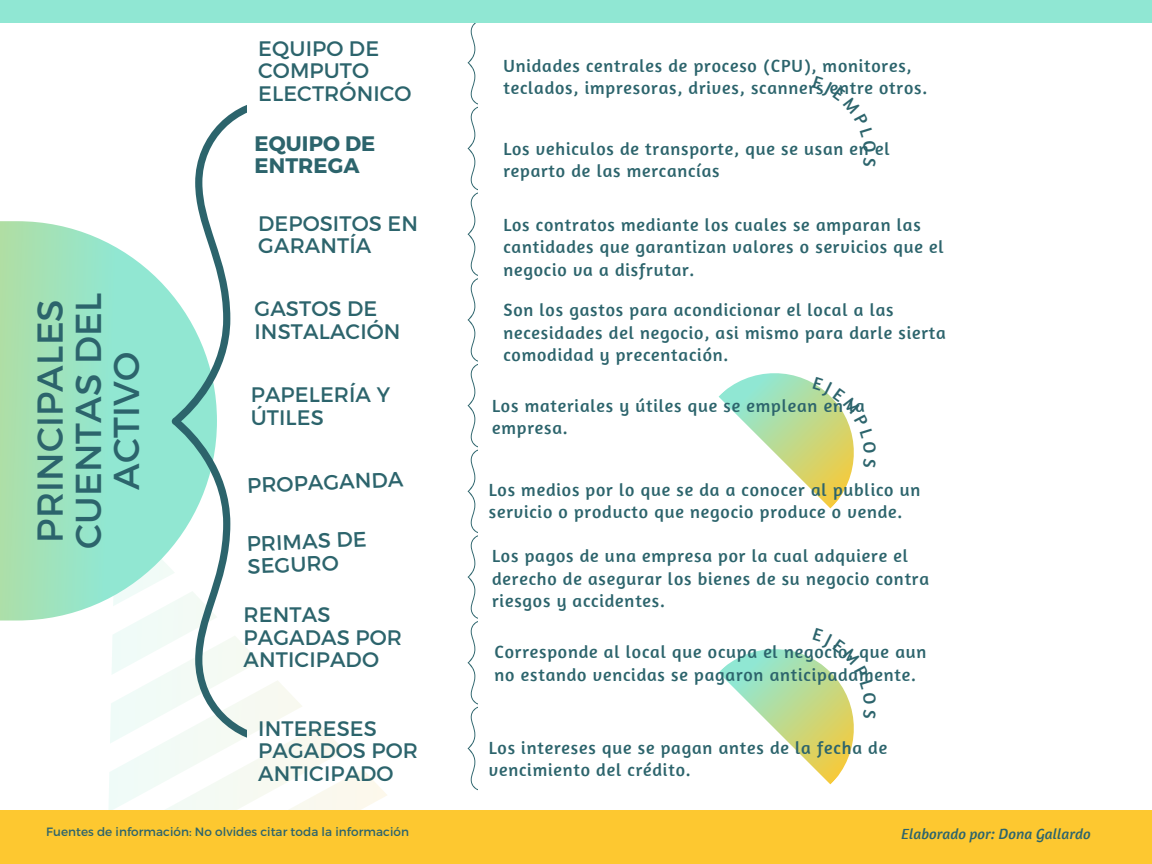
<style>
.page{position:relative;width:1152px;height:864px;background:#fff}
.page>*{position:absolute;margin:0;border:0;box-sizing:border-box;transform-origin:0 0}
.t1{font:36px/38.2px "Montserrat";letter-spacing:.005em;color:#2c646c;text-align:center}
.t2{font:21px/22.5px "Montserrat";letter-spacing:.005em;color:#2c646c}
.t3{font:700 21px/22.5px "Montserrat";letter-spacing:.005em;color:#2c646c}
.t4{font:18px/22.5px "Amaranth";letter-spacing:.045em;color:#2c646c}
.t5{font:italic 15px "Amaranth";letter-spacing:.005em;color:#2c646c}
.t6{font:12px "Montserrat";letter-spacing:.005em;color:#2c646c}
</style>
<div class="page">
<svg style="left:102px;top:576px;width:638px;height:235px"></svg>
<svg style="left:0;top:221px;width:172px;height:400px;background:#a5e6c8"></svg>
<svg style="left:172px;top:105px;width:75px;height:663px"></svg>
<div style="left:0;top:0;width:1152px;height:23px;background:#90e7d3"></div>
<div style="left:0;top:811px;width:1152px;height:53px;background:#fdc830"></div>
<svg style="left:468px;top:23px;width:10px;height:771px"></svg>
<svg style="left:718px;top:373px;width:136px;height:136px"></svg>
<svg style="left:718px;top:616px;width:136px;height:169px"></svg>
<h1 class="t1" style="left:29px;top:549px;width:258px;rotate:-90deg">PRINCIPALES<br>CUENTAS DEL<br>ACTIVO</h1>
<p class="t2" style="left:258px;top:36px;width:155px">EQUIPO DE<br>COMPUTO<br>ELECTRÓNICO</p>
<p class="t3" style="left:255px;top:131px;width:122px">EQUIPO DE<br>ENTREGA</p>
<p class="t2" style="left:258px;top:211px;width:161px">DEPOSITOS EN<br>GARANTÍA</p>
<p class="t2" style="left:255px;top:297px;width:147px">GASTOS DE<br>INSTALACIÓN</p>
<p class="t2" style="left:251px;top:382px;width:141px">PAPELERÍA Y<br>ÚTILES</p>
<p class="t2" style="left:247px;top:473px;width:158px;rotate:-2deg">PROPAGANDA</p>
<p class="t2" style="left:246px;top:531px;width:121px;rotate:-2deg">PRIMAS DE<br>SEGURO</p>
<p class="t2" style="left:244px;top:602px;width:160px">RENTAS<br>PAGADAS POR<br>ANTICIPADO</p>
<p class="t2" style="left:258px;top:716px;width:161px">INTERESES<br>PAGADOS POR<br>ANTICIPADO</p>
<p class="t4" style="left:503px;top:54px;width:425px">Unidades centrales de proceso (CPU), monitores, teclados, impresoras, drives, scanners entre otros.</p>
<p class="t4" style="left:503px;top:137px;width:388px">Los vehiculos de transporte, que se usan en el reparto de las mercancías</p>
<p class="t4" style="left:503px;top:213px;width:442px">Los contratos mediante los cuales se amparan las cantidades que garantizan valores o servicios que el negocio va a disfrutar.</p>
<p class="t4" style="left:503px;top:298px;width:444px">Son los gastos para acondicionar el local a las necesidades del negocio, asi mismo para darle sierta comodidad y precentación.</p>
<p class="t4" style="left:492px;top:394px;width:374px">Los materiales y útiles que se emplean en la empresa.</p>
<p class="t4" style="left:489px;top:478px;width:433px">Los medios por lo que se da a conocer al publico un servicio o producto que negocio produce o vende.</p>
<p class="t4" style="left:492px;top:545px;width:438px">Los pagos de una empresa por la cual adquiere el derecho de asegurar los bienes de su negocio contra riesgos y accidentes.</p>
<p class="t4" style="left:495px;top:640px;width:433px">Corresponde al local que ocupa el negocio, que aun no estando vencidas se pagaron anticipadamente.</p>
<p class="t4" style="left:489px;top:736px;width:400px">Los intereses que se pagan antes de la fecha de vencimiento del crédito.</p>
<p class="t6" style="left:46px;top:824px;width:364px">Fuentes de información: No olvides citar toda la información</p>
<p class="t5" style="left:901px;top:824px;width:191px">Elaborado por: Dona Gallardo</p>
</div>
